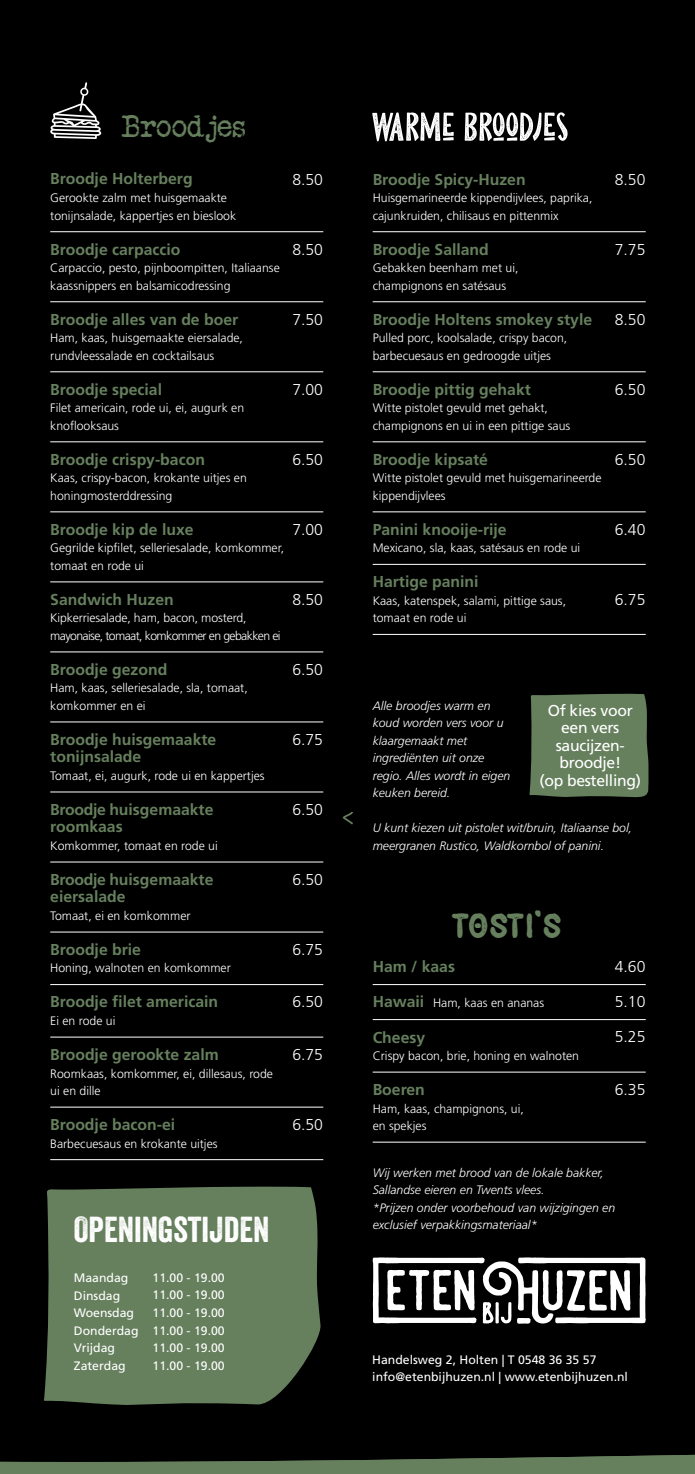
<style>
.page{position:relative;width:695px;height:1474px;background:#fff}
.page>*{position:absolute;margin:0;border:0;box-sizing:border-box;transform-origin:0 0}
.t1{font:35px "Veneer";color:#fff}
.t2{font:31.5px "Veteran Typewriter";color:#66805d}
.t3{font:31.5px "Black Burger Rough";color:#66805d}
.t4{font:700 15.75px/17.5px "Frutiger LT Std";color:#66805d}
.t5{font:300 15.75px "Frutiger LT Std";color:#fff}
.t6{font:15.75px/17.5px "Frutiger LT Std";letter-spacing:-.02em;color:#fff;text-align:center}
.t7{font:300 12.25px/17.5px "Frutiger LT Std";color:#fff}
.t8{font:italic 300 12.25px/17.5px "Frutiger LT Std";color:#fff}
.t9{font:12.25px/17.5px "Frutiger LT Std";color:#fff}
.t10{font:300 12.25px/17.5px "Frutiger LT Std";letter-spacing:-.05em;color:#fff}
.s1{font-weight:700;font-size:15.75px;color:#66805d}
</style>
<div class="page">
<div style="left:0;top:0;width:694px;height:1445px;background:#000001"></div>
<hr style="left:50px;top:231px;width:273px;height:1px;background:#fff">
<hr style="left:50px;top:301px;width:273px;height:1px;background:#fff">
<hr style="left:50px;top:371px;width:273px;height:1px;background:#fff">
<hr style="left:50px;top:441px;width:273px;height:1px;background:#fff">
<hr style="left:50px;top:511px;width:273px;height:1px;background:#fff">
<hr style="left:50px;top:581px;width:273px;height:1px;background:#fff">
<hr style="left:50px;top:651px;width:273px;height:1px;background:#fff">
<hr style="left:50px;top:721px;width:273px;height:1px;background:#fff">
<hr style="left:50px;top:791px;width:273px;height:1px;background:#fff">
<hr style="left:50px;top:861px;width:273px;height:1px;background:#fff">
<hr style="left:50px;top:931px;width:273px;height:1px;background:#fff">
<hr style="left:50px;top:984px;width:273px;height:1px;background:#fff">
<hr style="left:50px;top:1036px;width:273px;height:1px;background:#fff">
<hr style="left:50px;top:1106px;width:273px;height:1px;background:#fff">
<hr style="left:50px;top:1159px;width:273px;height:1px;background:#fff">
<hr style="left:372px;top:231px;width:273px;height:1px;background:#fff">
<hr style="left:372px;top:301px;width:273px;height:1px;background:#fff">
<hr style="left:372px;top:371px;width:273px;height:1px;background:#fff">
<hr style="left:372px;top:441px;width:273px;height:1px;background:#fff">
<hr style="left:372px;top:511px;width:273px;height:1px;background:#fff">
<hr style="left:372px;top:564px;width:273px;height:1px;background:#fff">
<hr style="left:372px;top:634px;width:273px;height:1px;background:#fff">
<hr style="left:372px;top:984px;width:273px;height:1px;background:#fff">
<hr style="left:372px;top:1019px;width:273px;height:1px;background:#fff">
<hr style="left:372px;top:1071px;width:273px;height:1px;background:#fff">
<hr style="left:372px;top:1141px;width:273px;height:1px;background:#fff">
<svg style="left:372px;top:112px;width:195px;height:29px"></svg>
<svg style="left:372px;top:1257px;width:273px;height:66px"></svg>
<svg style="left:44px;top:1186px;width:278px;height:219px;background:#5f7756"></svg>
<svg style="left:50px;top:82px;width:51px;height:57px;background:#434343"></svg>
<svg style="left:0;top:1445px;width:694px;height:28px;background:#313e2d"></svg>
<svg style="left:339px;top:810px;width:15px;height:15px"></svg>
<svg style="left:529px;top:693px;width:119px;height:106px;background:#5f7857"></svg>
<h2 class="t2" style="left:122px;top:108px;width:126px">Broodjes</h2>
<p class="t4" style="left:50px;top:170px;width:144px">Broodje Holterberg</p>
<p class="t7" style="left:50px;top:189px;width:187px">Gerookte zalm met huisgemaakte tonijnsalade, kappertjes en bieslook</p>
<p class="t4" style="left:50px;top:240px;width:132px">Broodje carpaccio</p>
<p class="t7" style="left:50px;top:259px;width:231px">Carpaccio, pesto, pijnboompitten, Italiaanse kaassnippers en balsamicodressing</p>
<p class="t4" style="left:50px;top:310px;width:189px">Broodje alles van de boer</p>
<p class="t7" style="left:50px;top:329px;width:194px">Ham, kaas, huisgemaakte eiersalade, rundvleessalade en cocktailsaus</p>
<p class="t4" style="left:50px;top:380px;width:113px">Broodje special</p>
<p class="t7" style="left:50px;top:399px;width:195px">Filet americain, rode ui, ei, augurk en knoflooksaus</p>
<p class="t4" style="left:50px;top:450px;width:156px">Broodje crispy-bacon</p>
<p class="t7" style="left:50px;top:469px;width:198px">Kaas, crispy-bacon, krokante uitjes en honingmosterddressing</p>
<p class="t4" style="left:50px;top:520px;width:145px">Broodje kip de luxe</p>
<p class="t7" style="left:50px;top:539px;width:235px">Gegrilde kipfilet, selleriesalade, komkommer, tomaat en rode ui</p>
<p class="t4" style="left:50px;top:590px;width:125px">Sandwich Huzen</p>
<p class="t10" style="left:50px;top:609px;width:232px">Kipkerriesalade, ham, bacon, mosterd, mayonaise, tomaat, komkommer en gebakken ei</p>
<p class="t4" style="left:50px;top:660px;width:118px">Broodje gezond</p>
<p class="t7" style="left:50px;top:679px;width:199px">Ham, kaas, selleriesalade, sla, tomaat, komkommer en ei</p>
<p class="t4" style="left:50px;top:730px;width:168px">Broodje huisgemaakte tonijnsalade</p>
<p class="t7" style="left:50px;top:767px;width:216px">Tomaat, ei, augurk, rode ui en kappertjes</p>
<p class="t4" style="left:50px;top:800px;width:165px">Broodje huisgemaakte roomkaas</p>
<p class="t7" style="left:50px;top:837px;width:169px">Komkommer, tomaat en rode ui</p>
<p class="t4" style="left:50px;top:870px;width:165px">Broodje huisgemaakte eiersalade</p>
<p class="t7" style="left:50px;top:907px;width:142px">Tomaat, ei en komkommer</p>
<p class="t4" style="left:50px;top:940px;width:92px">Broodje brie</p>
<p class="t7" style="left:50px;top:959px;width:182px">Honing, walnoten en komkommer</p>
<p class="t4" style="left:50px;top:993px;width:169px">Broodje filet americain</p>
<p class="t7" style="left:50px;top:1012px;width:67px">Ei en rode ui</p>
<p class="t4" style="left:50px;top:1045px;width:170px">Broodje gerookte zalm</p>
<p class="t7" style="left:50px;top:1064px;width:224px">Roomkaas, komkommer, ei, dillesaus, rode ui en dille</p>
<p class="t4" style="left:50px;top:1115px;width:126px">Broodje bacon-ei</p>
<p class="t7" style="left:50px;top:1134px;width:169px">Barbecuesaus en krokante uitjes</p>
<p class="t5" style="left:292px;top:170px;width:32px">8.50</p>
<p class="t5" style="left:292px;top:240px;width:32px">8.50</p>
<p class="t5" style="left:292px;top:310px;width:32px">7.50</p>
<p class="t5" style="left:292px;top:380px;width:32px">7.00</p>
<p class="t5" style="left:292px;top:450px;width:32px">6.50</p>
<p class="t5" style="left:292px;top:520px;width:32px">7.00</p>
<p class="t5" style="left:292px;top:590px;width:32px">8.50</p>
<p class="t5" style="left:292px;top:660px;width:32px">6.50</p>
<p class="t5" style="left:292px;top:730px;width:32px">6.75</p>
<p class="t5" style="left:292px;top:800px;width:32px">6.50</p>
<p class="t5" style="left:292px;top:870px;width:32px">6.50</p>
<p class="t5" style="left:292px;top:940px;width:32px">6.75</p>
<p class="t5" style="left:292px;top:993px;width:32px">6.50</p>
<p class="t5" style="left:292px;top:1045px;width:32px">6.75</p>
<p class="t5" style="left:292px;top:1115px;width:32px">6.50</p>
<h1 class="t1" style="left:74px;top:1207px;width:197px">OPENINGSTIJDEN</h1>
<p class="t9" style="left:74px;top:1269px;width:66px">Maandag<br>Dinsdag<br>Woensdag<br>Donderdag<br>Vrijdag<br>Zaterdag</p>
<p class="t9" style="left:152px;top:1268px;width:74px;text-align:justify">11.00 - 19.00<br>11.00 - 19.00<br>11.00 - 19.00<br>11.00 - 19.00<br>11.00 - 19.00<br>11.00 - 19.00</p>
<p class="t4" style="left:372px;top:170px;width:154px">Broodje Spicy-Huzen</p>
<p class="t7" style="left:372px;top:189px;width:221px">Huisgemarineerde kippendijvlees, paprika, cajunkruiden, chilisaus en pittenmix</p>
<p class="t4" style="left:372px;top:240px;width:118px">Broodje Salland</p>
<p class="t7" style="left:372px;top:259px;width:147px">Gebakken beenham met ui, champignons en satésaus</p>
<p class="t4" style="left:372px;top:310px;width:221px">Broodje Holtens smokey style</p>
<p class="t7" style="left:372px;top:329px;width:196px">Pulled porc, koolsalade, crispy bacon, barbecuesaus en gedroogde uitjes</p>
<p class="t4" style="left:372px;top:380px;width:160px">Broodje pittig gehakt</p>
<p class="t7" style="left:372px;top:399px;width:199px">Witte pistolet gevuld met gehakt, champignons en ui in een pittige saus</p>
<p class="t4" style="left:372px;top:450px;width:117px">Broodje kipsaté</p>
<p class="t7" style="left:372px;top:469px;width:230px">Witte pistolet gevuld met huisgemarineerde kippendijvlees</p>
<p class="t4" style="left:372px;top:520px;width:135px">Panini knooije-rije</p>
<p class="t7" style="left:372px;top:539px;width:209px">Mexicano, sla, kaas, satésaus en rode ui</p>
<p class="t4" style="left:372px;top:573px;width:107px">Hartige panini</p>
<p class="t7" style="left:372px;top:592px;width:195px">Kaas, katenspek, salami, pittige saus, tomaat en rode ui</p>
<p class="t5" style="left:614px;top:170px;width:32px">8.50</p>
<p class="t5" style="left:614px;top:240px;width:32px">7.75</p>
<p class="t5" style="left:614px;top:310px;width:32px">8.50</p>
<p class="t5" style="left:614px;top:380px;width:32px">6.50</p>
<p class="t5" style="left:614px;top:450px;width:32px">6.50</p>
<p class="t5" style="left:614px;top:520px;width:32px">6.40</p>
<p class="t5" style="left:614px;top:590px;width:32px">6.75</p>
<p class="t8" style="left:372px;top:697px;width:139px">Alle broodjes warm en koud worden vers voor u klaargemaakt met ingrediënten uit onze regio. Alles wordt in eigen keuken bereid.</p>
<p class="t8" style="left:372px;top:819px;width:261px">U kunt kiezen uit pistolet wit/bruin, Italiaanse bol, meergranen Rustico, Waldkornbol of panini.</p>
<p class="t6" style="left:539px;top:701px;width:103px">Of kies voor een vers saucijzen&shy;broodje!<br>(op bestelling)</p>
<h2 class="t3" style="left:455px;top:905px;width:110px">TOST I’S</h2>
<p class="t4" style="left:372px;top:958px;width:84px">Ham / kaas</p>
<p class="t7" style="left:372px;top:994px;width:173px"><span class="s1">Hawaii</span> Ham, kaas en ananas</p>
<p class="t4" style="left:372px;top:1028px;width:54px">Cheesy</p>
<p class="t7" style="left:372px;top:1047px;width:208px">Crispy bacon, brie, honing en walnoten</p>
<p class="t4" style="left:372px;top:1080px;width:54px">Boeren</p>
<p class="t7" style="left:372px;top:1099px;width:153px">Ham, kaas, champignons, ui, en spekjes</p>
<p class="t5" style="left:614px;top:958px;width:32px">4.60</p>
<p class="t5" style="left:614px;top:993px;width:32px">5.10</p>
<p class="t5" style="left:614px;top:1028px;width:32px">5.25</p>
<p class="t5" style="left:614px;top:1080px;width:32px">6.35</p>
<p class="t8" style="left:372px;top:1164px;width:244px">Wij werken met brood van de lokale bakker, Sallandse eieren en Twents vlees.<br>*Prijzen onder voorbehoud van wijzigingen en exclusief verpakkingsmateriaal*</p>
<p class="t9" style="left:372px;top:1350px;width:257px">Handelsweg 2, Holten | T 0548 36 35 57 info@etenbijhuzen.nl | www.etenbijhuzen.nl</p>
</div>
